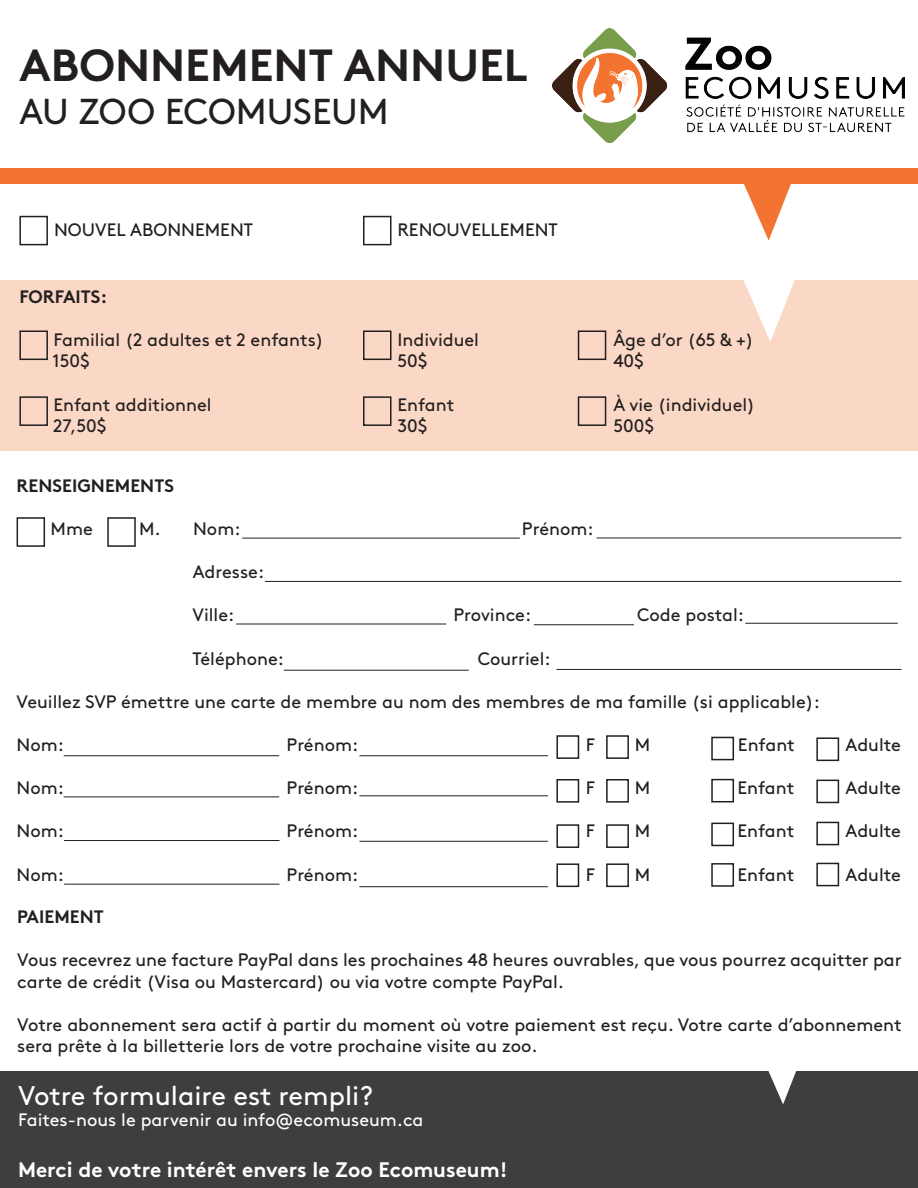
<style>
.page{position:relative;width:918px;height:1188px;background:#fff}
.page>*{position:absolute;margin:0;border:0;box-sizing:border-box;transform-origin:0 0}
.t1{font:700 45px "Brown";color:#231f20}
.t2{font:36px "Brown";letter-spacing:-.005em;color:#231f20}
.t3{font:27px "Brown";color:#fff}
.t4{font:700 21px "Brown";color:#fff}
.t5{font:18px/21.6px "Brown";color:#231f20}
.t6{font:18px "Brown";color:#fff}
.t7{font:700 18px "Brown";color:#231f20}
</style>
<div class="page">
<div style="left:0;top:280px;width:918px;height:171px;background:#fbd8c5"></div>
<div style="left:0;top:168px;width:918px;height:16px;background:#f37430"></div>
<svg style="left:744px;top:184px;width:47px;height:57px"></svg>
<img style="left:553px;top:28px;width:351px;height:115px">
<div style="left:19px;top:216px;width:29px;height:29px;border:2px solid #231f20"></div>
<div style="left:363px;top:216px;width:29px;height:29px;border:2px solid #231f20"></div>
<div style="left:19px;top:330px;width:29px;height:30px;border:2px solid #231f20"></div>
<div style="left:363px;top:330px;width:29px;height:30px;border:2px solid #231f20"></div>
<div style="left:578px;top:330px;width:28px;height:30px;border:2px solid #231f20"></div>
<div style="left:19px;top:396px;width:29px;height:30px;border:2px solid #231f20"></div>
<div style="left:363px;top:396px;width:29px;height:30px;border:2px solid #231f20"></div>
<div style="left:578px;top:396px;width:28px;height:30px;border:2px solid #231f20"></div>
<div style="left:17px;top:517px;width:28px;height:30px;border:2px solid #231f20"></div>
<div style="left:107px;top:517px;width:29px;height:30px;border:2px solid #231f20"></div>
<hr style="left:242px;top:538px;width:278px;height:1px;background:#231f20">
<hr style="left:597px;top:538px;width:304px;height:1px;background:#231f20">
<hr style="left:265px;top:581px;width:636px;height:1px;background:#231f20">
<hr style="left:284px;top:670px;width:185px;height:1px;background:#231f20">
<hr style="left:534px;top:624px;width:100px;height:1px;background:#231f20">
<hr style="left:745px;top:623px;width:153px;height:1px;background:#231f20">
<hr style="left:236px;top:624px;width:210px;height:1px;background:#231f20">
<hr style="left:556px;top:669px;width:345px;height:1px;background:#231f20">
<hr style="left:64px;top:884px;width:216px;height:1px;background:#231f20">
<hr style="left:359px;top:886px;width:189px;height:1px;background:#231f20">
<hr style="left:64px;top:755px;width:215px;height:1px;background:#231f20">
<hr style="left:359px;top:755px;width:189px;height:1px;background:#231f20">
<hr style="left:359px;top:795px;width:189px;height:1px;background:#231f20">
<hr style="left:359px;top:841px;width:189px;height:1px;background:#231f20">
<hr style="left:64px;top:796px;width:215px;height:1px;background:#231f20">
<hr style="left:64px;top:840px;width:216px;height:1px;background:#231f20">
<div style="left:556px;top:735px;width:23px;height:24px;border:2px solid #231f20"></div>
<div style="left:556px;top:779px;width:23px;height:24px;border:2px solid #231f20"></div>
<div style="left:556px;top:824px;width:23px;height:24px;border:2px solid #231f20"></div>
<div style="left:556px;top:863px;width:23px;height:24px;border:2px solid #231f20"></div>
<div style="left:606px;top:735px;width:23px;height:24px;border:2px solid #231f20"></div>
<div style="left:606px;top:779px;width:23px;height:24px;border:2px solid #231f20"></div>
<div style="left:606px;top:824px;width:23px;height:24px;border:2px solid #231f20"></div>
<div style="left:606px;top:863px;width:23px;height:24px;border:2px solid #231f20"></div>
<div style="left:711px;top:737px;width:23px;height:23px;border:2px solid #231f20"></div>
<div style="left:711px;top:779px;width:23px;height:23px;border:2px solid #231f20"></div>
<div style="left:711px;top:823px;width:23px;height:23px;border:2px solid #231f20"></div>
<div style="left:711px;top:863px;width:23px;height:24px;border:2px solid #231f20"></div>
<div style="left:816px;top:737px;width:23px;height:24px;border:2px solid #231f20"></div>
<div style="left:816px;top:780px;width:23px;height:23px;border:2px solid #231f20"></div>
<div style="left:816px;top:822px;width:23px;height:23px;border:2px solid #231f20"></div>
<div style="left:816px;top:863px;width:23px;height:23px;border:2px solid #231f20"></div>
<svg style="left:743px;top:280px;width:52px;height:62px"></svg>
<div style="left:0;top:1071px;width:918px;height:117px;background:#3e3e3f"></div>
<svg style="left:768px;top:1071px;width:28px;height:33px"></svg>
<h1 class="t1" style="left:19px;top:29px;width:510px">ABONNEMENT ANNUEL</h1>
<h2 class="t2" style="left:19px;top:85px;width:371px">AU ZOO ECOMUSEUM</h2>
<p class="t5" style="left:54px;top:217px;width:201px">NOUVEL ABONNEMENT</p>
<p class="t5" style="left:397px;top:217px;width:162px">RENOUVELLEMENT</p>
<p class="t7" style="left:19px;top:282px;width:89px">FORFAITS:</p>
<p class="t5" style="left:53px;top:327px;width:272px">Familial (2 adultes et 2 enfants)</p>
<p class="t5" style="left:397px;top:327px;width:83px">Individuel</p>
<p class="t5" style="left:613px;top:327px;width:142px">Âge d’or (65 &amp; +)</p>
<p class="t5" style="left:53px;top:349px;width:39px">150$</p>
<p class="t5" style="left:397px;top:349px;width:31px">50$</p>
<p class="t5" style="left:613px;top:349px;width:32px">40$</p>
<p class="t5" style="left:53px;top:392px;width:160px">Enfant additionnel</p>
<p class="t5" style="left:397px;top:392px;width:58px">Enfant</p>
<p class="t5" style="left:613px;top:392px;width:143px">À vie (individuel)</p>
<p class="t5" style="left:53px;top:414px;width:55px">27,50$</p>
<p class="t5" style="left:397px;top:414px;width:31px">30$</p>
<p class="t5" style="left:613px;top:414px;width:42px">500$</p>
<p class="t7" style="left:17px;top:471px;width:159px">RENSEIGNEMENTS</p>
<p class="t5" style="left:51px;top:517px;width:44px">Mme</p>
<p class="t5" style="left:139px;top:517px;width:103px">M. Nom:</p>
<p class="t5" style="left:522px;top:517px;width:73px">Prénom:</p>
<p class="t5" style="left:193px;top:560px;width:73px">Adresse:</p>
<p class="t5" style="left:193px;top:603px;width:43px">Ville:</p>
<p class="t5" style="left:453px;top:603px;width:79px">Province:</p>
<p class="t5" style="left:637px;top:603px;width:108px">Code postal:</p>
<p class="t5" style="left:193px;top:646px;width:93px">Téléphone:</p>
<p class="t5" style="left:478px;top:646px;width:74px">Courriel:</p>
<p class="t5" style="left:17px;top:689px;width:805px">Veuillez SVP émettre une carte de membre au nom des membres de ma famille (si applicable):</p>
<p class="t5" style="left:17px;top:733px;width:49px">Nom:</p>
<p class="t5" style="left:287px;top:733px;width:73px">Prénom:</p>
<p class="t5" style="left:586px;top:733px;width:11px">F</p>
<p class="t5" style="left:635px;top:733px;width:17px">M</p>
<p class="t5" style="left:738px;top:733px;width:58px">Enfant</p>
<p class="t5" style="left:846px;top:733px;width:57px">Adulte</p>
<p class="t5" style="left:17px;top:776px;width:49px">Nom:</p>
<p class="t5" style="left:287px;top:776px;width:73px">Prénom:</p>
<p class="t5" style="left:586px;top:776px;width:11px">F</p>
<p class="t5" style="left:635px;top:776px;width:17px">M</p>
<p class="t5" style="left:737px;top:776px;width:58px">Enfant</p>
<p class="t5" style="left:846px;top:776px;width:57px">Adulte</p>
<p class="t5" style="left:17px;top:819px;width:49px">Nom:</p>
<p class="t5" style="left:287px;top:819px;width:73px">Prénom:</p>
<p class="t5" style="left:586px;top:819px;width:11px">F</p>
<p class="t5" style="left:635px;top:819px;width:17px">M</p>
<p class="t5" style="left:737px;top:819px;width:58px">Enfant</p>
<p class="t5" style="left:846px;top:819px;width:57px">Adulte</p>
<p class="t5" style="left:17px;top:862px;width:49px">Nom:</p>
<p class="t5" style="left:287px;top:862px;width:73px">Prénom:</p>
<p class="t5" style="left:586px;top:862px;width:11px">F</p>
<p class="t5" style="left:635px;top:862px;width:17px">M</p>
<p class="t5" style="left:737px;top:862px;width:58px">Enfant</p>
<p class="t5" style="left:846px;top:862px;width:57px">Adulte</p>
<p class="t7" style="left:17px;top:902px;width:88px">PAIEMENT</p>
<p class="t5" style="left:17px;top:948px;width:886px">Vous recevrez une facture PayPal dans les prochaines 48 heures ouvrables, que vous pourrez acquitter par carte de crédit (Visa ou Mastercard) ou via votre compte PayPal.</p>
<p class="t5" style="left:17px;top:1012px;width:886px">Votre abonnement sera actif à partir du moment où votre paiement est reçu. Votre carte d’abonnement sera prête à la billetterie lors de votre prochaine visite au zoo.</p>
<h3 class="t3" style="left:18px;top:1075px;width:356px">Votre formulaire est rempli?</h3>
<p class="t6" style="left:18px;top:1106px;width:407px">Faites-nous le parvenir au info@ecomuseum.ca</p>
<p class="t4" style="left:18px;top:1152px;width:491px">Merci de votre intérêt envers le Zoo Ecomuseum!</p>
</div>
